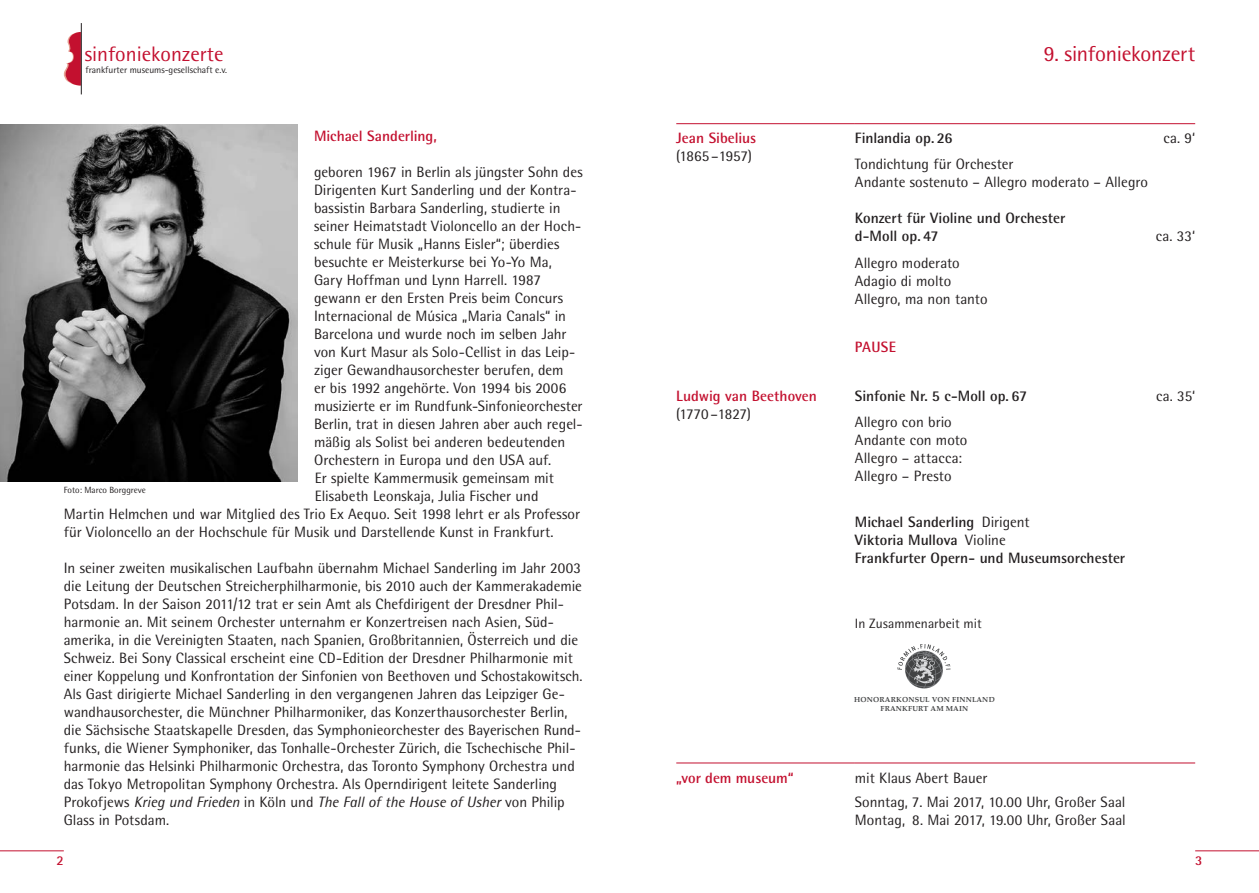
<style>
.page{position:relative;width:1259px;height:893px;background:#fff}
.page>*{position:absolute;margin:0;border:0;box-sizing:border-box;transform-origin:0 0}
.t1{font:21.75px "Rotis Semi Sans";letter-spacing:-.015em;color:#c3102f}
.t2{font:21px "Rotis Semi Sans";color:#c3102f}
.t3{font:15px/18px "Rotis Semi Sans";color:#231f20}
.t4{font:700 15px/18px "Rotis Semi Sans";color:#231f20}
.t5{font:700 15px "Rotis Semi Sans";color:#c3102f}
.t6{font:13.5px "Rotis Semi Sans";color:#231f20}
.t7{font:700 13.5px "Rotis Sans Serif";color:#c3102f}
.t8{font:700 13.5px "Rotis Semi Sans";color:#c3102f}
.t9{font:9.45px "Rotis Semi Sans";color:#231f20}
.t10{font:9px "Rotis Semi Sans";color:#231f20}
.t11{font:700 7.35px/8.9px "Palatino";letter-spacing:.025em;color:#454647;text-align:center}
.s1{font-style:italic}
.s2{font-weight:400}
</style>
<div class="page">
<hr style="left:0;top:850px;width:64px;height:1px;background:#c3102f">
<hr style="left:1195px;top:850px;width:64px;height:1px;background:#c3102f">
<svg style="left:64px;top:32px;width:17px;height:54px"></svg>
<hr style="left:81px;top:23px;width:1px;height:71px;background:#231f20">
<hr style="left:676px;top:123px;width:179px;height:1px;background:#c3102f">
<hr style="left:855px;top:123px;width:340px;height:1px;background:#c3102f">
<hr style="left:676px;top:763px;width:179px;height:1px;background:#c3102f">
<hr style="left:855px;top:763px;width:340px;height:1px;background:#c3102f">
<img style="left:0;top:124px;width:297px;height:357px">
<svg style="left:897px;top:644px;width:53px;height:44px"></svg>
<h2 class="t2" style="left:85px;top:42px;width:140px">sinfoniekonzerte</h2>
<p class="t9" style="left:86px;top:65px;width:143px">frankfurter museums-gesellschaft e.v.</p>
<p class="t5" style="left:314px;top:127px;width:124px">Michael Sanderling,</p>
<p class="t3" style="left:314px;top:163px;width:270px">geboren 1967 in Berlin als jüngster Sohn des</p>
<p class="t3" style="left:314px;top:181px;width:264px">Dirigenten Kurt Sanderling und der Kontra-</p>
<p class="t3" style="left:314px;top:199px;width:248px">bassistin Barbara Sanderling, studierte in</p>
<p class="t3" style="left:314px;top:217px;width:269px">seiner Heimatstadt Violoncello an der Hoch-</p>
<p class="t3" style="left:314px;top:235px;width:247px">schule für Musik „Hanns Eisler“; überdies</p>
<p class="t3" style="left:314px;top:253px;width:239px">besuchte er Meisterkurse bei Yo-Yo Ma,</p>
<p class="t3" style="left:314px;top:271px;width:228px">Gary Hoffman und Lynn Harrell. 1987</p>
<p class="t3" style="left:314px;top:289px;width:251px">gewann er den Ersten Preis beim Concurs</p>
<p class="t3" style="left:314px;top:307px;width:253px">Internacional de Música „Maria Canals“ in</p>
<p class="t3" style="left:314px;top:325px;width:254px">Barcelona und wurde noch im selben Jahr</p>
<p class="t3" style="left:314px;top:343px;width:263px">von Kurt Masur als Solo-Cellist in das Leip-</p>
<p class="t3" style="left:314px;top:361px;width:251px">ziger Gewandhausorchester berufen, dem</p>
<p class="t3" style="left:314px;top:379px;width:254px">er bis 1992 angehörte. Von 1994 bis 2006</p>
<p class="t3" style="left:314px;top:397px;width:270px">musizierte er im Rundfunk-Sinfonieorchester</p>
<p class="t3" style="left:314px;top:415px;width:270px">Berlin, trat in diesen Jahren aber auch regel-</p>
<p class="t3" style="left:314px;top:433px;width:253px">mäßig als Solist bei anderen bedeutenden</p>
<p class="t3" style="left:314px;top:451px;width:239px">Orchestern in Europa und den USA auf.</p>
<p class="t3" style="left:315px;top:469px;width:243px">Er spielte Kammermusik gemeinsam mit -</p>
<p class="t3" style="left:315px;top:487px;width:225px">Elisabeth Leonskaja, Julia Fischer und</p>
<p class="t3" style="left:64px;top:505px;width:518px">Martin Helmchen und war Mitglied des Trio Ex Aequo. Seit 1998 lehrt er als Professor</p>
<p class="t3" style="left:64px;top:523px;width:491px">für Violoncello an der Hochschule für Musik und Darstellende Kunst in Frankfurt.</p>
<p class="t3" style="left:64px;top:559px;width:520px">In seiner zweiten musikalischen Laufbahn übernahm Michael Sanderling im Jahr 2003 die Leitung der Deutschen Streicherphilharmonie, bis 2010 auch der Kammerakademie Potsdam. In der Saison 2011/12 trat er sein Amt als Chefdirigent der Dresdner Phil&shy;harmonie an. Mit seinem Orchester unternahm er Konzertreisen nach Asien, Süd&shy;amerika, in die Vereinigten Staaten, nach Spanien, Großbritannien, Österreich und die Schweiz. Bei Sony Classical erscheint eine CD-Edition der Dresdner Philharmonie mit einer Koppelung und Konfrontation der Sinfonien von Beethoven und Schostakowitsch.<br>Als Gast dirigierte Michael Sanderling in den vergangenen Jahren das Leipziger Ge&shy;wandhausorchester, die Münchner Philharmoniker, das Konzerthausorchester Berlin, die Sächsische Staatskapelle Dresden, das Symphonieorchester des Bayerischen Rund&shy;funks, die Wiener Symphoniker, das Tonhalle-Orchester Zürich, die Tschechische Phil&shy;harmonie das Helsinki Philharmonic Orchestra, das Toronto Symphony Orchestra und das Tokyo Metropolitan Symphony Orchestra. Als Operndirigent leitete Sanderling Prokofjews <span class="s1">Krieg und Frieden</span> in Köln und <span class="s1">The Fall of the House of Usher</span> von Philip Glass in Potsdam.</p>
<p class="t10" style="left:64px;top:484px;width:84px">Foto: Marco Borggreve</p>
<p class="t5" style="left:676px;top:128px;width:81px">Jean Sibelius</p>
<p class="t3" style="left:676px;top:146px;width:77px">(1865 –1957)</p>
<p class="t5" style="left:676px;top:386px;width:142px">Ludwig van Beethoven</p>
<p class="t3" style="left:676px;top:405px;width:76px">(1770 –1827)</p>
<h1 class="t1" style="left:1043px;top:41px;width:153px">9. sinfoniekonzert</h1>
<p class="t4" style="left:855px;top:128px;width:99px">Finlandia op. 26</p>
<p class="t3" style="left:1163px;top:128px;width:33px">ca. 9‘</p>
<p class="t3" style="left:855px;top:155px;width:295px">Tondichtung für Orchester<br>Andante sostenuto – Allegro moderato – Allegro</p>
<p class="t4" style="left:855px;top:209px;width:212px">Konzert für Violine und Orchester d-Moll op. 47</p>
<p class="t3" style="left:1156px;top:227px;width:41px">ca. 33‘</p>
<p class="t3" style="left:855px;top:253px;width:134px">Allegro moderato<br>Adagio di molto<br>Allegro, ma non tanto</p>
<p class="t5" style="left:855px;top:338px;width:43px">PAUSE</p>
<p class="t4" style="left:855px;top:386px;width:174px">Sinfonie Nr. 5 c-Moll op. 67</p>
<p class="t3" style="left:1156px;top:387px;width:40px">ca. 35‘</p>
<p class="t3" style="left:855px;top:413px;width:114px">Allegro con brio<br>Andante con moto<br>Allegro – attacca:<br>Allegro – Presto</p>
<p class="t4" style="left:855px;top:512px;width:272px">Michael Sanderling <span class="s2">Dirigent<br></span>Viktoria Mullova <span class="s2">Violine<br></span>Frankfurter Opern- und Museumsorchester</p>
<p class="t6" style="left:855px;top:616px;width:128px">In Zusammenarbeit mit</p>
<p class="t11" style="left:854px;top:695px;width:142px">HONORARKONSUL VON FINNLAND<br>FRANKFURT AM MAIN</p>
<p class="t5" style="left:676px;top:768px;width:119px">„vor dem museum“</p>
<p class="t3" style="left:855px;top:766px;width:272px;line-height:24.3px">mit Klaus Abert Bauer<br>Sonntag, 7. Mai 2017, 10.00 Uhr, Großer Saal</p>
<p class="t3" style="left:855px;top:811px;width:272px">Montag, 8. Mai 2017, 19.00 Uhr, Großer Saal</p>
<p class="t7" style="left:57px;top:852px;width:9px">2</p>
<p class="t8" style="left:1195px;top:852px;width:9px">3</p>
</div>
